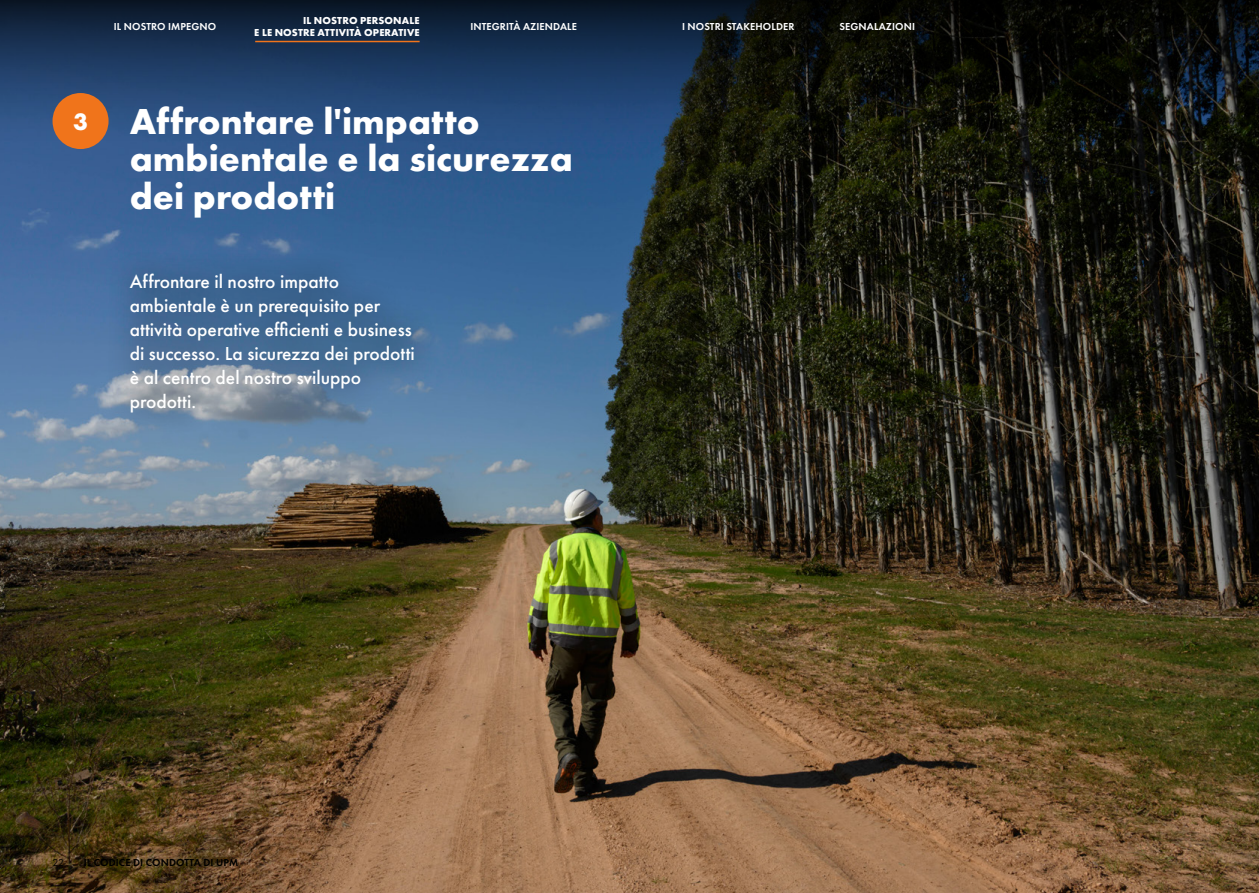
<style>
.page{position:relative;width:1259px;height:893px;background:#fff}
.page>*{position:absolute;margin:0;border:0;box-sizing:border-box;transform-origin:0 0}
.t1{font:700 37.5px/37.5px "Futura PT";color:#fff}
.t2{font:700 24.75px "Futura PT";color:#fff}
.t3{font:500 19.5px/24px "Futura PT";color:#fff}
.t4{font:600 10.5px "Futura PT";letter-spacing:.01em;color:#fff}
.t5{font:700 10.5px/12px "Futura PT";letter-spacing:.01em;color:#fff;text-align:right}
.t6{font:600 10.5px "Futura PT";letter-spacing:.01em;color:#000}
.t7{font:10.5px "Futura PT";color:#000}
</style>
<div class="page">
<img style="left:0;top:145px;width:1259px;height:748px">
<svg style="left:0;top:0;width:1259px;height:145px;background:#162739"></svg>
<div style="left:53px;top:93px;width:56px;height:56px;background:#f0741b;border-radius:50%"></div>
<div style="left:104px;top:248px;width:336px;height:188px;background:#000;opacity:.75"></div>
<hr style="left:255px;top:41px;width:164px;height:1px;background:#f0741b">
<p class="t5" style="left:254px;top:14px;width:167px">IL NOSTRO PERSONALE<br>E LE NOSTRE ATTIVITÀ OPERATIVE</p>
<p class="t4" style="left:682px;top:20px;width:114px">I NOSTRI STAKEHOLDER</p>
<p class="t4" style="left:839px;top:20px;width:77px">SEGNALAZIONI</p>
<p class="t4" style="left:114px;top:20px;width:104px">IL NOSTRO IMPEGNO</p>
<p class="t4" style="left:470px;top:20px;width:108px">INTEGRITÀ AZIENDALE</p>
<p class="t2" style="left:73px;top:106px;width:16px">3</p>
<h1 class="t1" style="left:130px;top:101px;width:444px">Affrontare l'impatto ambientale e la sicurezza dei prodotti</h1>
<p class="t3" style="left:130px;top:270px;width:286px">Affrontare il nostro impatto ambientale è un prerequisito per attività operative efficienti e business di successo. La sicurezza dei prodotti è al centro del nostro sviluppo prodotti.</p>
<p class="t7" style="left:53px;top:856px;width:13px">22</p>
<p class="t6" style="left:84px;top:856px;width:156px">IL CODICE DI CONDOTTA DI UPM</p>
</div>
